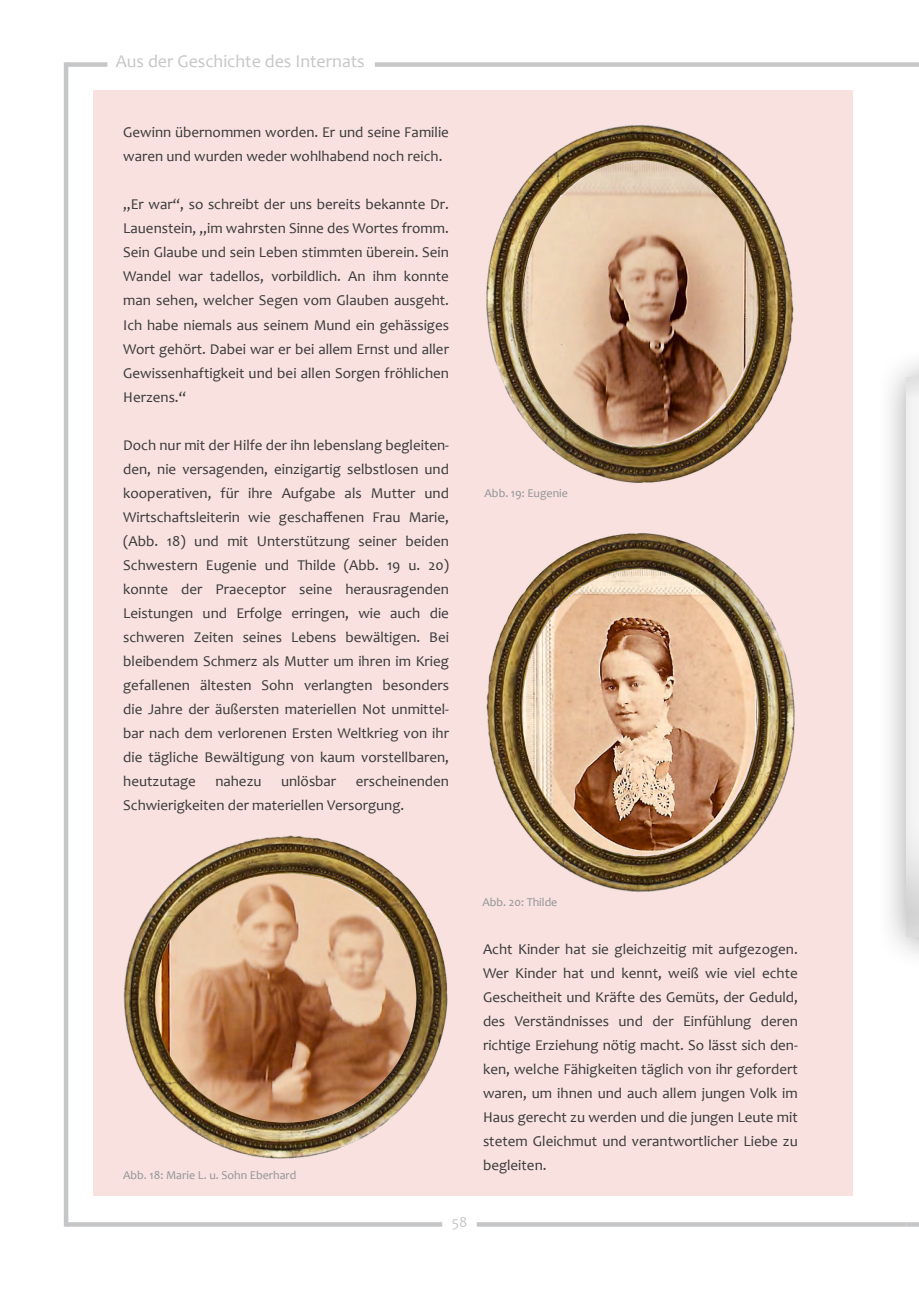
<style>
.page{position:relative;width:919px;height:1289px;background:#fff}
.page>*{position:absolute;margin:0;border:0;box-sizing:border-box;transform-origin:0 0}
.t1{font:18px "Candara";color:#c5c6c8}
.t2{font:15px/24px "Candara";color:#383839;text-align:justify}
.t3{font:15px "Candara";color:#c5c6c8}
.t4{font:12px "Candara";color:#919396}
</style>
<div class="page">
<hr style="left:67px;top:1222px;width:375px;height:4px;background:#c5c6c8">
<hr style="left:476px;top:1222px;width:430px;height:4px;background:#c5c6c8">
<hr style="left:906px;top:1222px;width:12px;height:4px;background:#c5c6c8">
<div style="left:93px;top:91px;width:759px;height:1104px;background:#f8e1df"></div>
<hr style="left:64px;top:62px;width:4px;height:1164px;background:#c5c6c8">
<div style="left:67px;top:62px;width:40px;height:5px;background:#c5c6c8"></div>
<div style="left:375px;top:62px;width:543px;height:5px;background:#c5c6c8"></div>
<img style="left:123px;top:835px;width:325px;height:324px">
<img style="left:155px;top:873px;width:261px;height:249px">
<img style="left:483px;top:90px;width:314px;height:393px">
<img style="left:522px;top:160px;width:235px;height:286px">
<img style="left:486px;top:533px;width:309px;height:360px">
<img style="left:522px;top:569px;width:234px;height:285px">
<div style="left:876px;top:347px;width:42px;height:624px;background:#231f20;opacity:.44"></div>
<div style="left:905px;top:376px;width:13px;height:557px;background:#231f20;opacity:.75"></div>
<p class="t1" style="left:116px;top:50px;width:250px">Aus der Geschichte des Internats</p>
<p class="t2" style="left:123px;top:120px;width:327px">Gewinn übernommen worden. Er und seine Familie waren und wurden weder wohlhabend noch reich.</p>
<p class="t2" style="left:123px;top:192px;width:327px">„Er war“, so schreibt der uns bereits bekannte Dr.<br>Lauenstein, „im wahrsten Sinne des Wortes fromm.<br>Sein Glaube und sein Leben stimmten überein. Sein Wandel war tadellos, vorbildlich. An ihm konnte man sehen, welcher Segen vom Glauben ausgeht.<br>Ich habe niemals aus seinem Mund ein gehässiges Wort gehört. Dabei war er bei allem Ernst und aller Gewissenhaftigkeit und bei allen Sorgen fröhlichen Herzens.“</p>
<p class="t2" style="left:123px;top:432px;width:327px">Doch nur mit der Hilfe der ihn lebenslang begleiten&shy;den, nie versagenden, einzigartig selbstlosen und kooperativen, für ihre Aufgabe als Mutter und Wirtschaftsleiterin wie geschaffenen Frau Marie, (Abb. 18) und mit Unterstützung seiner beiden Schwestern Eugenie und Thilde (Abb. 19 u. 20) konnte der Praeceptor seine herausragenden Leistungen und Erfolge erringen, wie auch die schweren Zeiten seines Lebens bewältigen. Bei bleibendem Schmerz als Mutter um ihren im Krieg gefallenen ältesten Sohn verlangten besonders die Jahre der äußersten materiellen Not unmittel&shy;bar nach dem verlorenen Ersten Weltkrieg von ihr die tägliche Bewältigung von kaum vorstellbaren, heutzutage</p>
<p class="t2" style="left:123px;top:768px;width:327px;text-indent:232px">erscheinenden<br>Schwierigkeiten der materiellen Versorgung.</p>
<p class="t2" style="left:215px;top:768px;width:48px">nahezu</p>
<p class="t2" style="left:281px;top:768px;width:57px">unlösbar</p>
<p class="t4" style="left:484px;top:485px;width:85px">Abb. 19: Eugenie</p>
<p class="t4" style="left:123px;top:1167px;width:175px">Abb. 18: Marie L. u. Sohn Eberhard</p>
<p class="t4" style="left:482px;top:895px;width:76px">Abb. 20: Thilde</p>
<p class="t2" style="left:483px;top:936px;width:316px">Acht Kinder hat sie gleichzeitig mit aufgezogen.<br>Wer Kinder hat und kennt, weiß wie viel echte Gescheitheit und Kräfte des Gemüts, der Geduld, des Verständnisses und der Einfühlung deren richtige Erziehung nötig macht. So lässt sich den&shy;ken, welche Fähigkeiten täglich von ihr gefordert waren, um ihnen und auch allem jungen Volk im Haus gerecht zu werden und die jungen Leute mit stetem Gleichmut und verantwortlicher Liebe zu begleiten.</p>
<p class="t3" style="left:451px;top:1212px;width:17px">58</p>
</div>
